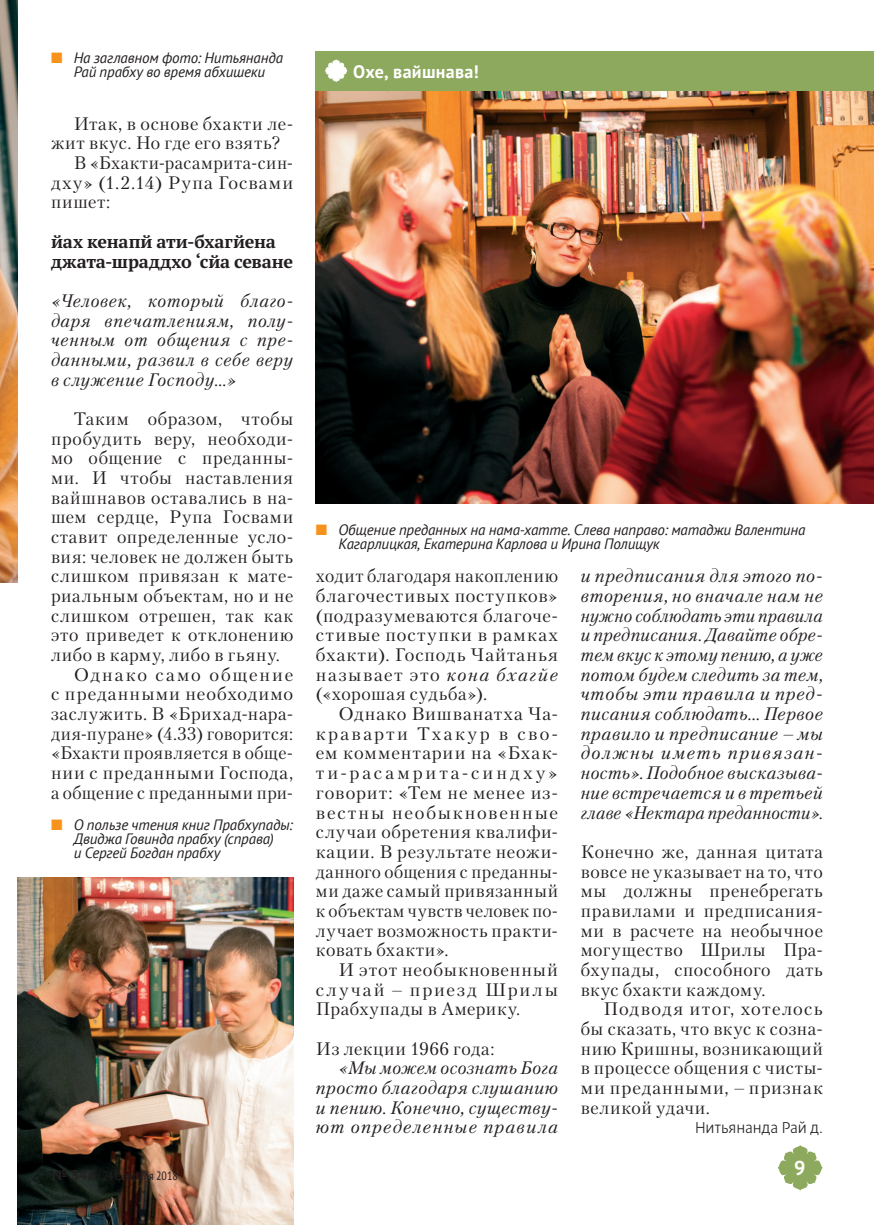
<style>
.page{position:relative;width:874px;height:1225px;background:#fff}
.page>*{position:absolute;margin:0;border:0;box-sizing:border-box;transform-origin:0 0}
.t1{font:700 20px "PT Sans";color:#fff}
.t2{font:18px/19.6px "Petersburg C";letter-spacing:.04em;color:#231f20;text-align:justify}
.t3{font:italic 18px/19.6px "Petersburg C";letter-spacing:.035em;color:#231f20;text-align:justify}
.t4{font:18px "Petersburg C";letter-spacing:.06em;color:#231f20}
.t5{font:18px/19.6px "Gaura PT Serif Bold";letter-spacing:-.01em;color:#231f20}
.t6{font:18px "Petersburg C";letter-spacing:.02em;color:#231f20}
.t7{font:18px "Petersburg C";letter-spacing:.105em;color:#231f20}
.t8{font:700 18px "PT Sans";letter-spacing:.015em;color:#fff}
.t9{font:16px "Denda New Light C";color:#231f20}
.t10{font:italic 15px/14px "PT Sans";letter-spacing:-.01em;color:#231f20}
.t11{font:condensed 12px "PT Sans";letter-spacing:.02em;color:#231f20}
.s1{color:#f7931d}
.s2{font-family:"PT Sans Caption";font-weight:700;font-stretch:normal;font-size:14px}
.s3{font-style:italic}
</style>
<div class="page">
<img style="left:0;top:0;width:17px;height:582px">
<img style="left:17px;top:877px;width:276px;height:348px">
<img style="left:316px;top:90px;width:557px;height:413px">
<svg style="left:777px;top:1145px;width:45px;height:45px"></svg>
<div style="left:316px;top:51px;width:557px;height:39px;background:#8da95e"></div>
<svg style="left:325px;top:59px;width:22px;height:23px"></svg>
<p class="t10" style="left:51px;top:50px;width:233px;text-align:center"><span class="s1">■</span> На заглавном фото: Нитьянанда<br>Рай прабху во время абхишеки</p>
<p class="t2" style="left:74px;top:113px;width:221px">Итак, в основе бхакти ле-</p>
<p class="t2" style="left:51px;top:133px;width:231px">жит вкус. Но где его взять?</p>
<p class="t2" style="left:74px;top:153px;width:221px">В «Бхакти-расамрита-син-</p>
<p class="t4" style="left:51px;top:172px;width:243px">дху» (1.2.14) Рупа Госвами</p>
<p class="t2" style="left:51px;top:192px;width:61px">пишет:</p>
<p class="t5" style="left:51px;top:231px;width:243px">йах кенапй ати-бхагйена джата-шраддхо ‘сйа севане</p>
<p class="t3" style="left:51px;top:291px;width:243px">«Человек, который благо&shy;даря впечатлениям, полу&shy;ченным от общения с пре&shy;данными, развил в себе веру в служение Господу…»</p>
<p class="t2" style="left:74px;top:409px;width:221px">Таким образом, чтобы</p>
<p class="t2" style="left:51px;top:428px;width:243px">пробудить веру, необходи-</p>
<p class="t2" style="left:51px;top:448px;width:243px">мо общение с преданны-</p>
<p class="t2" style="left:51px;top:468px;width:243px">ми. И чтобы наставления</p>
<p class="t2" style="left:51px;top:487px;width:243px">вайшнавов оставались в на-</p>
<p class="t2" style="left:51px;top:507px;width:243px">шем сердце, Рупа Госвами</p>
<p class="t2" style="left:51px;top:527px;width:243px">ставит определенные усло-</p>
<p class="t6" style="left:51px;top:546px;width:243px">вия: человек не должен быть</p>
<p class="t2" style="left:51px;top:566px;width:243px">слишком привязан к мате-</p>
<p class="t2" style="left:51px;top:586px;width:243px">риальным объектам, но и не</p>
<p class="t2" style="left:51px;top:605px;width:243px">слишком отрешен, так как</p>
<p class="t2" style="left:51px;top:625px;width:243px">это приведет к отклонению</p>
<p class="t2" style="left:51px;top:645px;width:230px">либо в карму, либо в гьяну.</p>
<p class="t7" style="left:74px;top:664px;width:221px">Однако само общение</p>
<p class="t4" style="left:51px;top:683px;width:243px">с преданными необходимо</p>
<p class="t2" style="left:51px;top:704px;width:243px">заслужить. В «Брихад-нара-</p>
<p class="t2" style="left:51px;top:723px;width:243px">дия-пуране» (4.33) говорится:</p>
<p class="t2" style="left:51px;top:743px;width:243px">«Бхакти проявляется в обще-</p>
<p class="t2" style="left:51px;top:763px;width:243px">нии с преданными Господа,</p>
<p class="t2" style="left:51px;top:782px;width:243px">а общение с преданными при-</p>
<p class="t10" style="left:74px;top:817px;width:220px;text-indent:-23px"><span class="s1">■</span> О пользе чтения книг Прабхупады:<br>Двиджа Говинда прабху (справа)<br>и Сергей Богдан прабху</p>
<p class="t11" style="left:52px;top:1168px;width:127px"><span class="s2">№ 346</span> | 24 февраля 2018</p>
<p class="t8" style="left:353px;top:59px;width:127px">Охе, вайшнава!</p>
<p class="t10" style="left:338px;top:522px;width:468px;text-indent:-23px"><span class="s1">■</span> Общение преданных на нама-хатте. Слева направо: матаджи Валентина<br>Кагарлицкая, Екатерина Карлова и Ирина Полищук</p>
<p class="t2" style="left:316px;top:566px;width:243px">ходит благодаря накоплению благочестивых поступков» (подразумеваются благоче&shy;стивые поступки в рамках бхакти). Господь Чайтанья называет это <span class="s3">кона бхагйе </span>(«хорошая судьба»).</p>
<p class="t2" style="left:316px;top:704px;width:243px;text-indent:23px">Однако Вишванатха Ча&shy;краварти Тхакур в сво&shy;ем комментарии на «Бхак&shy;ти-расамрита-синдху» говорит: «Тем не менее из&shy;вестны необыкновенные случаи обретения квалифи&shy;кации. В результате неожи&shy;данного общения с преданны&shy;ми даже самый привязанный к объектам чувств человек по&shy;лучает возможность практи&shy;ковать бхакти».</p>
<p class="t2" style="left:316px;top:959px;width:243px;text-indent:23px">И этот необыкновенный случай – приезд Шрилы Прабхупады в Америку.</p>
<p class="t2" style="left:316px;top:1038px;width:180px">Из лекции 1966 года:</p>
<p class="t3" style="left:316px;top:1058px;width:243px;text-indent:23px">«Мы можем осознать Бога просто благодаря слушанию и пению. Конечно, существу&shy;ют определенные правила</p>
<p class="t3" style="left:580px;top:566px;width:243px">и предписания для этого по&shy;вторения, но вначале нам не нужно соблюдать эти правила и предписания. Давайте обре&shy;тем вкус к этому пению, а уже потом будем следить за тем, чтобы эти правила и пред&shy;писания соблюдать… Первое правило и предписание – мы должны иметь привязан&shy;ность». Подобное высказыва&shy;ние встречается и в третьей главе «Нектара преданности».</p>
<p class="t2" style="left:580px;top:841px;width:243px;text-align:left">Конечно же, данная цитата вовсе не указывает на то, что мы должны пренебрегать правилами и предписания&shy;ми в расчете на необычное могущество Шрилы Пра&shy;бхупады, способного дать вкус бхакти каждому.</p>
<p class="t2" style="left:580px;top:999px;width:243px;text-indent:23px">Подводя итог, хотелось бы сказать, что вкус к созна&shy;нию Кришны, возникающий в процессе общения с чисты&shy;ми преданными, – признак великой удачи.</p>
<p class="t9" style="left:694px;top:1119px;width:129px">Нитьянанда Рай д.</p>
<p class="t1" style="left:793px;top:1154px;width:13px">9</p>
</div>
